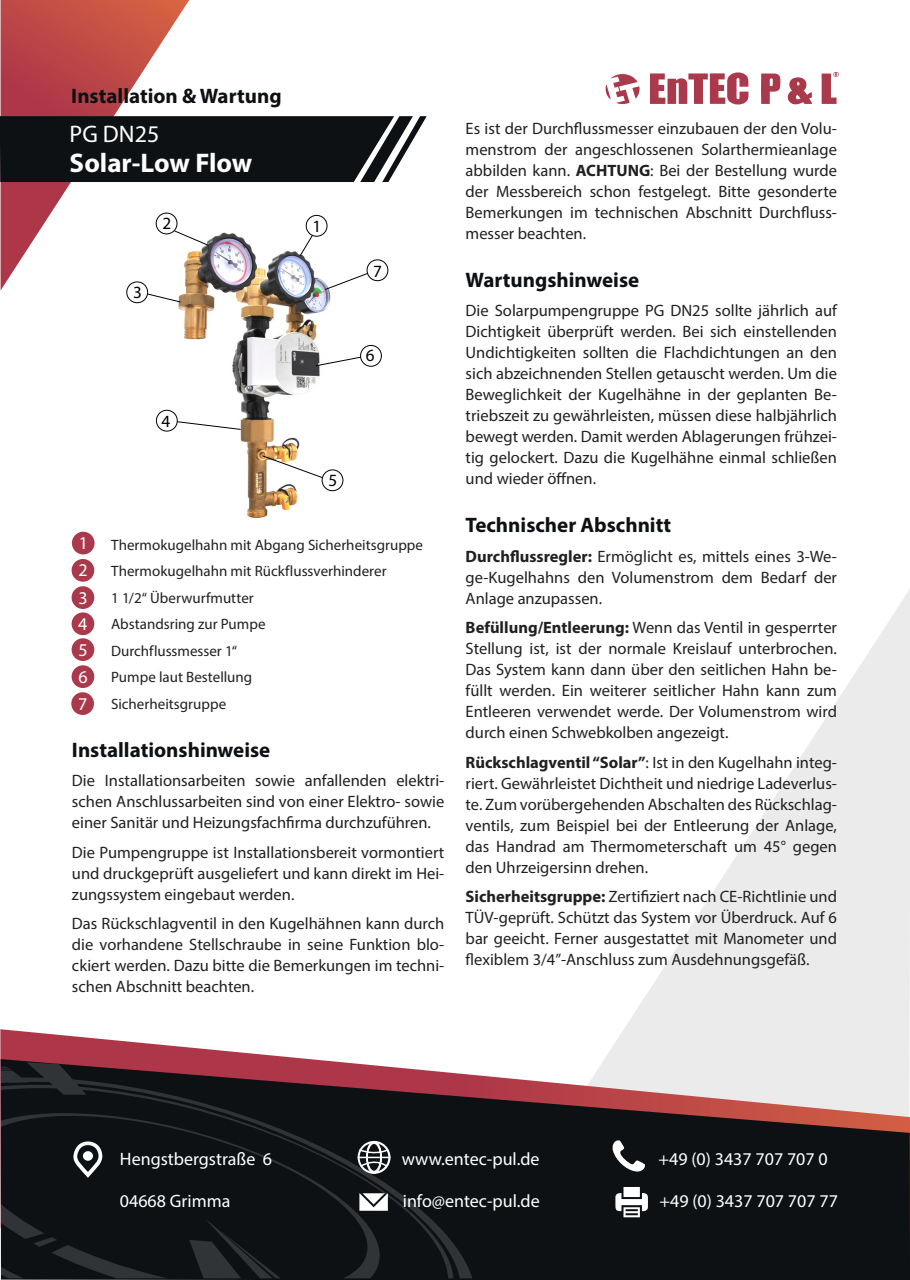
<style>
.page{position:relative;width:910px;height:1280px;background:#fff}
.page>*{position:absolute;margin:0;border:0;box-sizing:border-box;transform-origin:0 0}
.t1{font:700 27px "Myriad Pro";color:#fff}
.t2{font:24px "Myriad Pro";color:#fff}
.t3{font:700 21px "Myriad Pro";color:#0d1114}
.t4{font:18px/26.7px "Myriad Pro";color:#fff;text-align:justify}
.t5{font:17.25px "Myriad Pro";color:#000}
.t6{font:16.5px/21px "Myriad Pro";color:#231f20;text-align:justify}
.t7{font:15px/26.5px "Myriad Pro";color:#231f20}
.s1{font-weight:700}
</style>
<div class="page">
<img style="left:171px;top:223px;width:169px;height:295px">
<svg style="left:1px;top:0;width:188px;height:290px"></svg>
<svg style="left:624px;top:589px;width:286px;height:440px;fill:#f3f3f4"></svg>
<svg style="left:0;top:1029px;width:910px;height:248px"></svg>
<svg style="left:1px;top:1059px;width:909px;height:221px;background:#443c3e"></svg>
<svg style="left:1px;top:1062px;width:471px;height:216px;background:#1d191d"></svg>
<svg style="left:606px;top:72px;width:233px;height:33px"></svg>
<svg style="left:359px;top:1193px;width:29px;height:18px"></svg>
<svg style="left:73px;top:1141px;width:30px;height:37px"></svg>
<svg style="left:357px;top:1141px;width:34px;height:33px"></svg>
<svg style="left:611px;top:1139px;width:35px;height:34px"></svg>
<svg style="left:615px;top:1187px;width:33px;height:30px"></svg>
<div style="left:72px;top:532px;width:23px;height:22px;background:#aa394c;border-radius:50%"></div>
<div style="left:72px;top:559px;width:22px;height:23px;background:#aa394c;border-radius:50%"></div>
<div style="left:72px;top:586px;width:22px;height:23px;background:#aa394c;border-radius:50%"></div>
<div style="left:72px;top:612px;width:22px;height:23px;background:#aa394c;border-radius:50%"></div>
<div style="left:72px;top:638px;width:22px;height:23px;background:#aa394c;border-radius:50%"></div>
<div style="left:72px;top:665px;width:22px;height:23px;background:#aa394c;border-radius:50%"></div>
<div style="left:156px;top:213px;width:21px;height:21px;border:1px solid #000;border-radius:50%"></div>
<div style="left:306px;top:215px;width:21px;height:22px;border:1px solid #000;border-radius:50%"></div>
<div style="left:360px;top:345px;width:22px;height:22px;border:1px solid #000;border-radius:50%"></div>
<div style="left:322px;top:469px;width:21px;height:22px;border:1px solid #000;border-radius:50%"></div>
<div style="left:126px;top:282px;width:22px;height:21px;border:1px solid #000;border-radius:50%"></div>
<div style="left:156px;top:410px;width:22px;height:21px;border:1px solid #000;border-radius:50%"></div>
<svg style="left:174px;top:230px;width:35px;height:16px"></svg>
<svg style="left:299px;top:234px;width:15px;height:23px"></svg>
<svg style="left:315px;top:356px;width:46px;height:11px"></svg>
<svg style="left:261px;top:455px;width:62px;height:23px"></svg>
<svg style="left:146px;top:293px;width:35px;height:10px"></svg>
<svg style="left:176px;top:421px;width:65px;height:9px"></svg>
<div style="left:71px;top:692px;width:23px;height:23px;background:#aa394c;border-radius:50%"></div>
<div style="left:367px;top:259px;width:21px;height:22px;border:1px solid #000;border-radius:50%"></div>
<svg style="left:324px;top:272px;width:45px;height:18px"></svg>
<svg style="left:0;top:116px;width:427px;height:66px;background:#1e2225"></svg>
<p class="t3" style="left:71px;top:83px;width:212px">Installation &amp; Wartung</p>
<h2 class="t2" style="left:70px;top:119px;width:91px">PG DN25</h2>
<h1 class="t1" style="left:70px;top:145px;width:184px">Solar-Low Flow</h1>
<p class="t4" style="left:78px;top:529px;width:12px">1<br>2<br>3<br>4<br>5<br>6</p>
<p class="t4" style="left:78px;top:690px;width:11px">7</p>
<p class="t5" style="left:133px;top:281px;width:10px">3</p>
<p class="t5" style="left:162px;top:213px;width:10px">2</p>
<p class="t5" style="left:312px;top:215px;width:10px">1</p>
<p class="t5" style="left:162px;top:411px;width:10px">4</p>
<p class="t5" style="left:328px;top:469px;width:10px">5</p>
<p class="t5" style="left:373px;top:260px;width:10px">7</p>
<p class="t5" style="left:366px;top:345px;width:10px">6</p>
<p class="t7" style="left:111px;top:531px;width:314px">Thermokugelhahn mit Abgang Sicherheitsgruppe<br>Thermokugelhahn mit Rückflussverhinderer<br>1 1/2“ Überwurfmutter<br>Abstandsring zur Pumpe<br>Durchflussmesser 1“<br>Pumpe laut Bestellung<br>Sicherheitsgruppe</p>
<p class="t3" style="left:72px;top:736px;width:200px">Installationshinweise</p>
<p class="t6" style="left:72px;top:770px;width:374px">Die Installationsarbeiten sowie anfallenden elektri&shy;schen Anschlussarbeiten sind von einer Elektro- sowie einer Sanitär und Heizungsfachfirma durchzuführen.</p>
<p class="t6" style="left:72px;top:841px;width:374px">Die Pumpengruppe ist Installationsbereit vormontiert und druckgeprüft ausgeliefert und kann direkt im Hei&shy;zungssystem eingebaut werden.</p>
<p class="t6" style="left:72px;top:913px;width:374px">Das Rückschlagventil in den Kugelhähnen kann durch die vorhandene Stellschraube in seine Funktion blo&shy;ckiert werden. Dazu bitte die Bemerkungen im techni&shy;schen Abschnitt beachten.</p>
<p class="t6" style="left:466px;top:117px;width:373px">Es ist der Durchflussmesser einzubauen der den Volu&shy;menstrom der angeschlossenen Solarthermieanlage abbilden kann. <span class="s1">ACHTUNG</span>: Bei der Bestellung wurde der Messbereich schon festgelegt. Bitte gesonderte Bemerkungen im technischen Abschnitt Durchfluss&shy;messer beachten.</p>
<p class="t3" style="left:466px;top:266px;width:175px">Wartungshinweise</p>
<p class="t6" style="left:466px;top:300px;width:373px">Die Solarpumpengruppe PG DN25 sollte jährlich auf Dichtigkeit überprüft werden. Bei sich einstellenden Undichtigkeiten sollten die Flachdichtungen an den sich abzeichnenden Stellen getauscht werden. Um die Beweglichkeit der Kugelhähne in der geplanten Be&shy;triebszeit zu gewährleisten, müssen diese halbjährlich bewegt werden. Damit werden Ablagerungen frühzei&shy;tig gelockert. Dazu die Kugelhähne einmal schließen und wieder öffnen.</p>
<p class="t3" style="left:466px;top:511px;width:207px">Technischer Abschnitt</p>
<p class="t6" style="left:466px;top:545px;width:373px"><span class="s1">Durchflussregler:</span> Ermöglicht es, mittels eines 3-We&shy;ge-Kugelhahns den Volumenstrom dem Bedarf der Anlage anzupassen.</p>
<p class="t6" style="left:466px;top:617px;width:373px"><span class="s1">Befüllung/Entleerung:</span> Wenn das Ventil in gesperrter Stellung ist, ist der normale Kreislauf unterbrochen.<br>Das System kann dann über den seitlichen Hahn be&shy;füllt werden. Ein weiterer seitlicher Hahn kann zum Entleeren verwendet werde. Der Volumenstrom wird durch einen Schwebkolben angezeigt.</p>
<p class="t6" style="left:466px;top:751px;width:373px"><span class="s1">Rückschlagventil “Solar”</span>: Ist in den Kugelhahn integ&shy;riert. Gewährleistet Dichtheit und niedrige Ladeverlus&shy;te. Zum vorübergehenden Abschalten des Rückschlag&shy;ventils, zum Beispiel bei der Entleerung der Anlage, das Handrad am Thermometerschaft um 45° gegen den Uhrzeigersinn drehen.</p>
<p class="t6" style="left:466px;top:886px;width:373px"><span class="s1">Sicherheitsgruppe:</span> Zertifiziert nach CE-Richtlinie und TÜV-geprüft. Schützt das System vor Überdruck. Auf 6 bar geeicht. Ferner ausgestattet mit Manometer und flexiblem 3/4”-Anschluss zum Ausdehnungsgefäß.</p>
<p class="t4" style="left:120px;top:1145px;width:154px">Hengstbergstraße 6</p>
<p class="t4" style="left:120px;top:1187px;width:112px">04668 Grimma</p>
<p class="t4" style="left:402px;top:1145px;width:139px">www.entec-pul.de</p>
<p class="t4" style="left:403px;top:1187px;width:138px">info@entec-pul.de</p>
<p class="t4" style="left:658px;top:1145px;width:171px">+49 (0) 3437 707 707 0</p>
<p class="t4" style="left:659px;top:1187px;width:180px">+49 (0) 3437 707 707 77</p>
</div>
